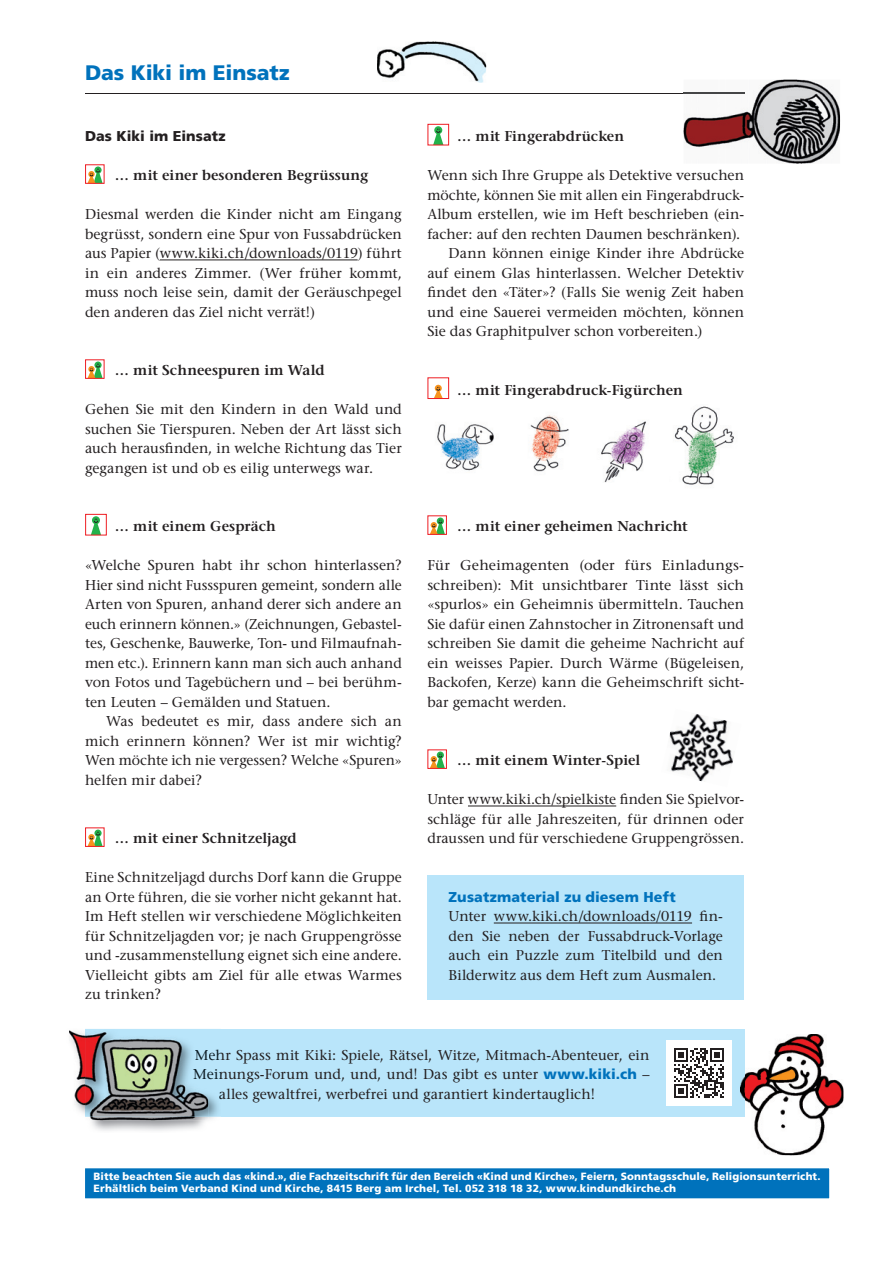
<style>
.page{position:relative;width:893px;height:1263px;background:#fff}
.page>*{position:absolute;margin:0;border:0;box-sizing:border-box;transform-origin:0 0}
.t1{font:900 21px "Frutiger";letter-spacing:-.01em;color:#0072bc}
.t2{font:14.25px/19.5px "Stone Serif";letter-spacing:.005em;color:#231f20;text-align:justify}
.t3{font:600 14.25px "Stone Serif";color:#231f20}
.t4{font:900 14.25px "Frutiger";letter-spacing:.005em;color:#0072bc}
.t5{font:900 14.25px "Frutiger";color:#231f20}
.t6{font:900 10.5px/12.6px "Frutiger";letter-spacing:.015em;color:#fff}
.s1{color:#0b1a22}
.s2{font-family:"Frutiger";font-weight:900;color:#0072bc}
</style>
<div class="page">
<div style="left:85px;top:1029px;width:659px;height:87px;background:#b9e5fa"></div>
<div style="left:666px;top:1040px;width:66px;height:65px;background:#fff"></div>
<svg style="left:674px;top:1048px;width:50px;height:49px"></svg>
<img style="left:91px;top:1116px;width:130px;height:15px">
<img style="left:208px;top:1095px;width:10px;height:21px">
<img style="left:69px;top:1030px;width:139px;height:90px">
<img style="left:85px;top:1030px;width:123px;height:86px">
<hr style="left:85px;top:93px;width:659px;height:1px;background:#231f20">
<div style="left:427px;top:875px;width:317px;height:124px;background:#b9e5fa"></div>
<hr style="left:494px;top:923px;width:198px;height:1px;background:#231f20">
<svg style="left:85px;top:1168px;width:745px;height:31px;background:#0876be"></svg>
<img style="left:437px;top:424px;width:57px;height:47px">
<img style="left:674px;top:406px;width:60px;height:79px">
<img style="left:530px;top:415px;width:39px;height:57px">
<img style="left:601px;top:421px;width:45px;height:62px">
<img style="left:683px;top:80px;width:157px;height:84px">
<img style="left:683px;top:93px;width:61px;height:1px">
<img style="left:669px;top:714px;width:64px;height:68px">
<img style="left:740px;top:1034px;width:103px;height:121px">
<img style="left:740px;top:1034px;width:4px;height:82px">
<img style="left:377px;top:42px;width:109px;height:41px">
<hr style="left:160px;top:260px;width:198px;height:1px;background:#231f20">
<svg style="left:94px;top:166px;width:8px;height:8px"></svg>
<svg style="left:88px;top:169px;width:15px;height:13px"></svg>
<div style="left:85px;top:164px;width:20px;height:20px;border:1px solid #ee1d23"></div>
<svg style="left:94px;top:361px;width:8px;height:8px"></svg>
<svg style="left:88px;top:364px;width:15px;height:13px"></svg>
<div style="left:85px;top:359px;width:20px;height:20px;border:1px solid #ee1d23"></div>
<svg style="left:91px;top:518px;width:10px;height:15px"></svg>
<div style="left:85px;top:514px;width:22px;height:21px;border:1px solid #ee1d23"></div>
<svg style="left:94px;top:829px;width:8px;height:8px"></svg>
<svg style="left:88px;top:832px;width:15px;height:13px"></svg>
<div style="left:85px;top:827px;width:20px;height:20px;border:1px solid #ee1d23"></div>
<hr style="left:468px;top:806px;width:148px;height:1px;background:#231f20">
<svg style="left:434px;top:126px;width:8px;height:8px"></svg>
<svg style="left:433px;top:129px;width:10px;height:14px"></svg>
<div style="left:427px;top:124px;width:22px;height:21px;border:1px solid #ee1d23"></div>
<div style="left:435px;top:385px;width:7px;height:7px;background:#ee8e1d;border-radius:50%"></div>
<svg style="left:434px;top:387px;width:8px;height:10px"></svg>
<div style="left:427px;top:377px;width:22px;height:22px;border:1px solid #ee1d23"></div>
<svg style="left:437px;top:517px;width:7px;height:8px"></svg>
<svg style="left:430px;top:520px;width:15px;height:13px"></svg>
<div style="left:427px;top:515px;width:20px;height:20px;border:1px solid #ee1d23"></div>
<svg style="left:437px;top:751px;width:7px;height:8px"></svg>
<svg style="left:430px;top:754px;width:15px;height:13px"></svg>
<div style="left:427px;top:749px;width:20px;height:20px;border:1px solid #ee1d23"></div>
<h1 class="t1" style="left:85px;top:64px;width:206px">Das Kiki im Einsatz</h1>
<p class="t5" style="left:85px;top:130px;width:142px">Das Kiki im Einsatz</p>
<p class="t3" style="left:115px;top:170px;width:255px">… mit einer besonderen Begrüssung</p>
<p class="t2" style="left:85px;top:206px;width:318px">Diesmal werden die Kinder nicht am Eingang begrüsst, sondern eine Spur von Fussabdrücken aus Papier (www.kiki.ch/downloads/0119) führt in ein anderes Zimmer. (Wer früher kommt, muss noch leise sein, damit der Geräuschpegel den anderen das Ziel nicht verrät!)</p>
<p class="t3" style="left:115px;top:365px;width:212px">… mit Schneespuren im Wald</p>
<p class="t2" style="left:85px;top:401px;width:318px">Gehen Sie mit den Kindern in den Wald und suchen Sie Tierspuren. Neben der Art lässt sich auch herausfinden, in welche Richtung das Tier gegangen ist und ob es eilig unterwegs war.</p>
<p class="t3" style="left:115px;top:521px;width:163px">… mit einem Gespräch</p>
<p class="t2" style="left:85px;top:557px;width:318px">«Welche Spuren habt ihr schon hinterlassen?<br>Hier sind nicht Fussspuren gemeint, sondern alle Arten von Spuren, anhand derer sich andere an euch erinnern können.» (Zeichnungen, Gebastel&shy;tes, Geschenke, Bauwerke, Ton- und Filmaufnah&shy;men etc.). Erinnern kann man sich auch anhand von Fotos und Tagebüchern und – bei berühm&shy;ten Leuten – Gemälden und Statuen.</p>
<p class="t2" style="left:85px;top:713px;width:318px;text-indent:21px">Was bedeutet es mir, dass andere sich an mich erinnern können? Wer ist mir wichtig?<br>Wen möchte ich nie vergessen? Welche «Spuren» helfen mir dabei?</p>
<p class="t3" style="left:115px;top:833px;width:183px">… mit einer Schnitzeljagd</p>
<p class="t2" style="left:85px;top:869px;width:318px">Eine Schnitzeljagd durchs Dorf kann die Gruppe an Orte führen, die sie vorher nicht gekannt hat.<br>Im Heft stellen wir verschiedene Möglichkeiten für Schnitzeljagden vor; je nach Gruppengrösse und -zusammenstellung eignet sich eine andere.<br>Vielleicht gibts am Ziel für alle etwas Warmes zu trinken?</p>
<p class="t3" style="left:457px;top:131px;width:169px">… mit Fingerabdrücken</p>
<p class="t2" style="left:427px;top:167px;width:318px">Wenn sich Ihre Gruppe als Detektive versuchen</p>
<p class="t2" style="left:427px;top:186px;width:318px">möchte, können Sie mit allen ein Fingerabdruck-</p>
<p class="t2" style="left:427px;top:206px;width:318px">Album erstellen, wie im Heft beschrieben (ein-</p>
<p class="t2" style="left:427px;top:225px;width:315px">facher: auf den rechten Daumen beschränken).</p>
<p class="t2" style="left:449px;top:245px;width:297px">Dann können einige Kinder ihre Abdrücke</p>
<p class="t2" style="left:427px;top:264px;width:318px">auf einem Glas hinterlassen. Welcher Detektiv</p>
<p class="t2" style="left:427px;top:284px;width:318px">findet den «Täter»? (Falls Sie wenig Zeit haben</p>
<p class="t2" style="left:427px;top:303px;width:318px">und eine Sauerei vermeiden möchten, können</p>
<p class="t2" style="left:427px;top:323px;width:277px">Sie das Graphitpulver schon vorbereiten.)</p>
<p class="t3" style="left:457px;top:384px;width:227px">… mit Fingerabdruck-Figürchen</p>
<p class="t3" style="left:457px;top:521px;width:232px">… mit einer geheimen Nachricht</p>
<p class="t2" style="left:427px;top:557px;width:318px">Für Geheimagenten (oder fürs Einladungs&shy;schreiben): Mit unsichtbarer Tinte lässt sich «spurlos» ein Geheimnis übermitteln. Tauchen Sie dafür einen Zahnstocher in Zitronensaft und schreiben Sie damit die geheime Nachricht auf ein weisses Papier. Durch Wärme (Bügeleisen, Backofen, Kerze) kann die Geheimschrift sicht&shy;bar gemacht werden.</p>
<p class="t3" style="left:457px;top:755px;width:185px">… mit einem Winter-Spiel</p>
<p class="t2" style="left:427px;top:791px;width:318px">Unter www.kiki.ch/spielkiste finden Sie Spielvor&shy;schläge für alle Jahreszeiten, für drinnen oder draussen und für verschiedene Gruppengrössen.</p>
<p class="t4" style="left:449px;top:891px;width:229px">Zusatzmaterial zu diesem Heft</p>
<p class="t2" style="left:449px;top:908px;width:276px">Unter www.kiki.ch/downloads/0119 fin&shy;den Sie neben der Fussabdruck-Vorlage auch ein Puzzle zum Titelbild und den Bilderwitz aus dem Heft zum Ausmalen.</p>
<p class="t2" style="left:195px;top:1046px;width:456px"><span class="s1">Meh</span>r Spass mit Kiki: Spiele, Rätsel, Witze, Mitmach-Abenteuer, ein</p>
<p class="t2" style="left:193px;top:1066px;width:458px"><span class="s1">Mein</span>ungs-Forum und, und, und! Das gibt es unter <span class="s2">www.kiki.ch</span> –</p>
<p class="t2" style="left:219px;top:1085px;width:378px"><span class="s1">a</span>lles gewaltfrei, werbefrei und garantiert kindertauglich!</p>
<p class="t6" style="left:94px;top:1170px;width:729px">Bitte beachten Sie auch das «kind.», die Fachzeitschrift für den Bereich «Kind und Kirche», Feiern, Sonntagsschule, Religionsunterricht.<br>Erhältlich beim Verband Kind und Kirche, 8415 Berg am Irchel, Tel. 052 318 18 32, www.kindundkirche.ch</p>
</div>
